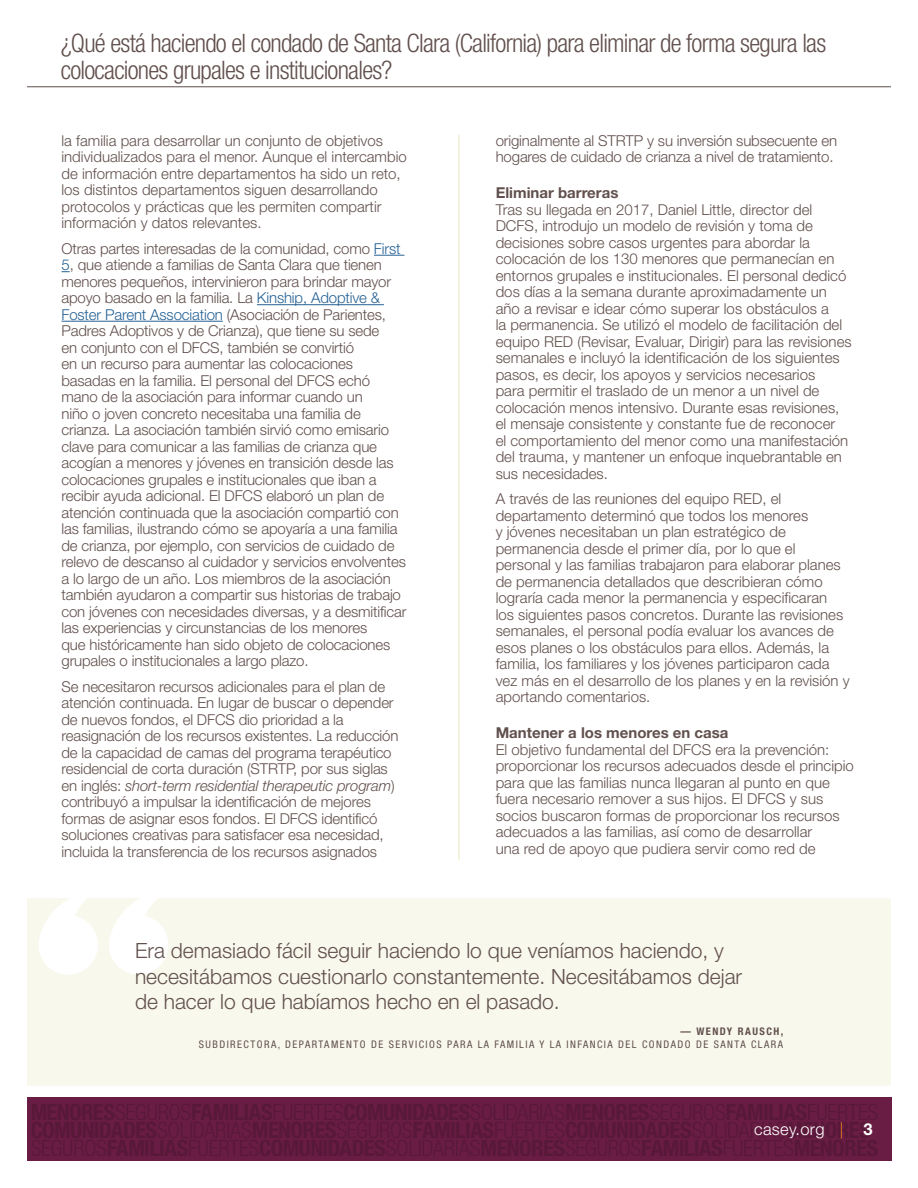
<style>
.page{position:relative;width:918px;height:1188px;background:#fff}
.page>*{position:absolute;margin:0;border:0;box-sizing:border-box;transform-origin:0 0}
.t1{font:300 condensed 25.5px/27px "Helvetica Neue LT Std";letter-spacing:-.03em;color:#61504d}
.t2{font:300 21px/25.2px "Helvetica Neue LT Std";color:#61504d}
.t3{font:300 16.5px "Helvetica Neue LT Std";letter-spacing:.02em;color:#fff}
.t4{font:300 15px/16.5px "Helvetica Neue LT Std";color:#61504d}
.t5{font:700 15px "Helvetica Neue LT Std";color:#61504d}
.t6{font:condensed 10.5px "Helvetica Neue LT Std";letter-spacing:.14em;color:#61504d}
.t7{font:700 condensed 10.5px "Helvetica Neue LT Std";letter-spacing:.14em;color:#61504d}
.s1{color:#266294}
.s2{font-style:italic}
.s3{color:#f18921}
.s4{font-weight:700}
</style>
<div class="page">
<div style="left:27px;top:1098px;width:864px;height:63px;background:#691d45"></div>
<hr style="left:27px;top:86px;width:864px;height:1px;background:#61504d">
<hr style="left:374px;top:255px;width:30px;height:1px;background:#266294">
<hr style="left:257px;top:304px;width:127px;height:1px;background:#266294">
<hr style="left:62px;top:321px;width:161px;height:1px;background:#266294">
<hr style="left:459px;top:135px;width:1px;height:725px;background:#e8e8b8">
<div style="left:27px;top:898px;width:864px;height:188px;background:#f9f8ed"></div>
<svg style="left:39px;top:898px;width:129px;height:77px"></svg>
<h1 class="t1" style="left:61px;top:30px;width:767px">¿Qué está haciendo el condado de Santa Clara (California) para eliminar de forma segura las colocaciones grupales e institucionales?</h1>
<p class="t4" style="left:62px;top:132px;width:347px">la familia para desarrollar un conjunto de objetivos individualizados para el menor. Aunque el intercambio de información entre departamentos ha sido un reto, los distintos departamentos siguen desarrollando protocolos y prácticas que les permiten compartir información y datos relevantes.</p>
<p class="t4" style="left:62px;top:240px;width:346px">Otras partes interesadas de la comunidad, como <span class="s1">First 5</span>, que atiende a familias de Santa Clara que tienen menores pequeños, intervinieron para brindar mayor apoyo basado en la familia. La <span class="s1">Kinship, Adoptive &amp; Foster Parent Association</span> (Asociación de Parientes, Padres Adoptivos y de Crianza), que tiene su sede<br>en conjunto con el DFCS, también se convirtió<br>en un recurso para aumentar las colocaciones basadas en la familia. El personal del DFCS echó mano de la asociación para informar cuando un<br>niño o joven concreto necesitaba una familia de crianza. La asociación también sirvió como emisario clave para comunicar a las familias de crianza que acogían a menores y jóvenes en transición desde las colocaciones grupales e institucionales que iban a recibir ayuda adicional. El DFCS elaboró un plan de atención continuada que la asociación compartió con las familias, ilustrando cómo se apoyaría a una familia de crianza, por ejemplo, con servicios de cuidado de relevo de descanso al cuidador y servicios envolventes a lo largo de un año. Los miembros de la asociación también ayudaron a compartir sus historias de trabajo con jóvenes con necesidades diversas, y a desmitificar las experiencias y circunstancias de los menores<br>que históricamente han sido objeto de colocaciones grupales o institucionales a largo plazo.</p>
<p class="t4" style="left:62px;top:678px;width:339px">Se necesitaron recursos adicionales para el plan de atención continuada. En lugar de buscar o depender de nuevos fondos, el DFCS dio prioridad a la reasignación de los recursos existentes. La reducción de la capacidad de camas del programa terapéutico residencial de corta duración (STRTP, por sus siglas en inglés: <span class="s2">short-term residential therapeutic program</span>) contribuyó a impulsar la identificación de mejores formas de asignar esos fondos. El DFCS identificó soluciones creativas para satisfacer esa necesidad, incluida la transferencia de los recursos asignados</p>
<p class="t4" style="left:496px;top:132px;width:343px">originalmente al STRTP y su inversión subsecuente en hogares de cuidado de crianza a nivel de tratamiento.</p>
<p class="t5" style="left:496px;top:184px;width:124px">Eliminar barreras</p>
<p class="t4" style="left:496px;top:201px;width:357px">Tras su llegada en 2017, Daniel Little, director del DCFS, introdujo un modelo de revisión y toma de decisiones sobre casos urgentes para abordar la colocación de los 130 menores que permanecían en entornos grupales e institucionales. El personal dedicó dos días a la semana durante aproximadamente un año a revisar e idear cómo superar los obstáculos a<br>la permanencia. Se utilizó el modelo de facilitación del equipo RED (Revisar, Evaluar, Dirigir) para las revisiones semanales e incluyó la identificación de los siguientes pasos, es decir, los apoyos y servicios necesarios<br>para permitir el traslado de un menor a un nivel de colocación menos intensivo. Durante esas revisiones, el mensaje consistente y constante fue de reconocer<br>el comportamiento del menor como una manifestación del trauma, y mantener un enfoque inquebrantable en sus necesidades.</p>
<p class="t4" style="left:496px;top:490px;width:355px">A través de las reuniones del equipo RED, el departamento determinó que todos los menores<br>y jóvenes necesitaban un plan estratégico de permanencia desde el primer día, por lo que el personal y las familias trabajaron para elaborar planes de permanencia detallados que describieran cómo lograría cada menor la permanencia y especificaran<br>los siguientes pasos concretos. Durante las revisiones semanales, el personal podía evaluar los avances de esos planes o los obstáculos para ellos. Además, la familia, los familiares y los jóvenes participaron cada vez más en el desarrollo de los planes y en la revisión y aportando comentarios.</p>
<p class="t5" style="left:496px;top:724px;width:234px">Mantener a los menores en casa</p>
<p class="t4" style="left:496px;top:741px;width:360px">El objetivo fundamental del DFCS era la prevención: proporcionar los recursos adecuados desde el principio para que las familias nunca llegaran al punto en que fuera necesario remover a sus hijos. El DFCS y sus socios buscaron formas de proporcionar los recursos adecuados a las familias, así como de desarrollar<br>una red de apoyo que pudiera servir como red de</p>
<h2 class="t2" style="left:135px;top:938px;width:609px">Era demasiado fácil seguir haciendo lo que veníamos haciendo, y necesitábamos cuestionarlo constantemente. Necesitábamos dejar de hacer lo que habíamos hecho en el pasado.</h2>
<p class="t7" style="left:681px;top:1025px;width:104px">— WENDY RAUSCH,</p>
<p class="t6" style="left:199px;top:1039px;width:586px">SUBDIRECTORA, DEPARTAMENTO DE SERVICIOS PARA LA FAMILIA Y LA INFANCIA DEL CONDADO DE SANTA CLARA</p>
<p class="t3" style="left:754px;top:1119px;width:120px">casey.org <span class="s3">|</span> <span class="s4">3</span></p>
</div>
